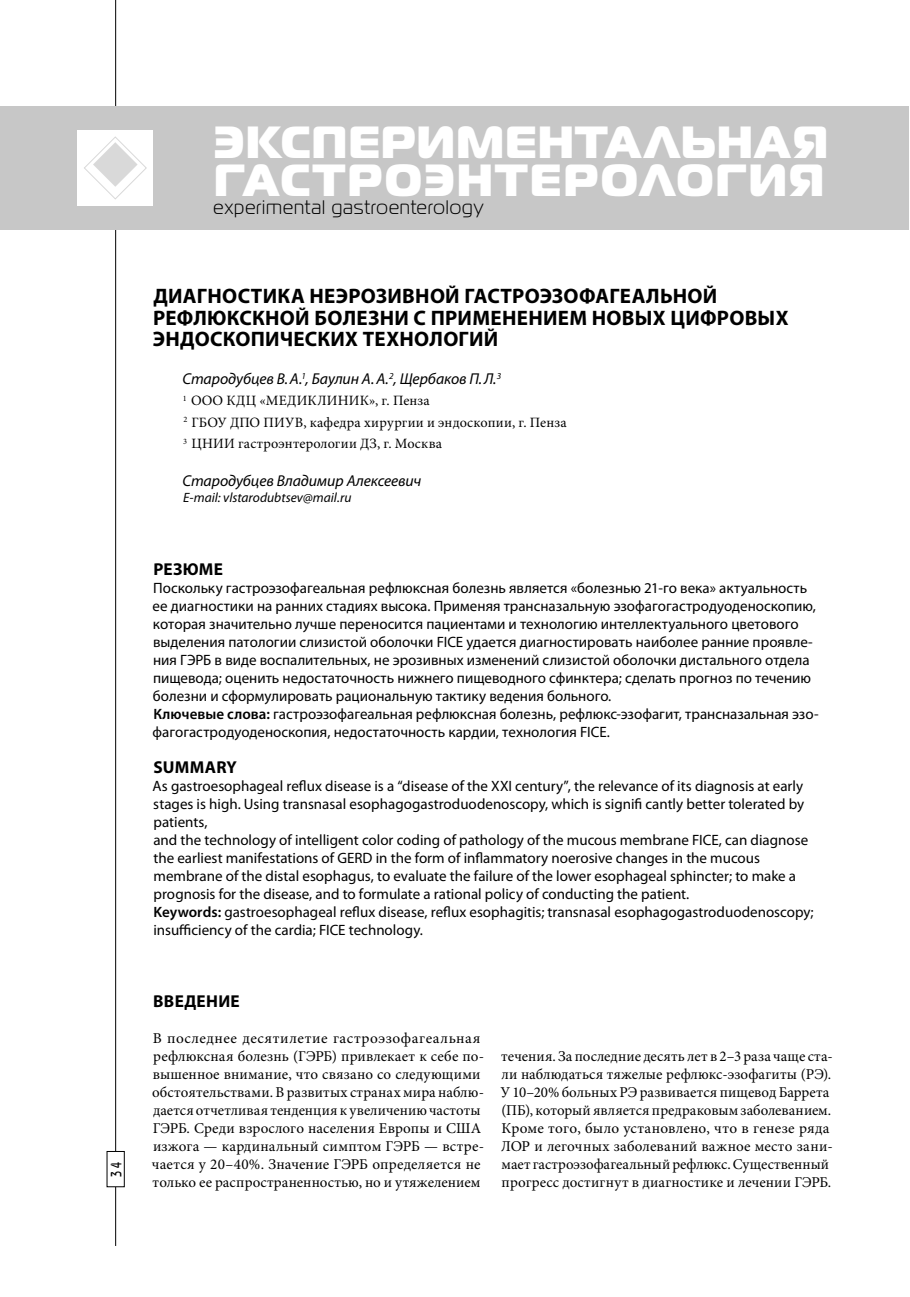
<style>
.page{position:relative;width:910px;height:1297px;background:#fff}
.page>*{position:absolute;margin:0;border:0;box-sizing:border-box;transform-origin:0 0}
.t1{font:45px/37.5px "Magistral Black C";letter-spacing:.035em;color:#fff}
.t2{font:700 21px/21.8px "Myriad Pro";letter-spacing:.01em;color:#000}
.t3{font:19.5px "Magistral C";letter-spacing:.05em;color:#000}
.t4{font:700 17.25px "Myriad Pro";letter-spacing:.015em;color:#000}
.t5{font:italic 15.75px "Myriad Pro";letter-spacing:-.005em;color:#000}
.t6{font:15px/18px "Myriad Pro";color:#000}
.t7{font:15px/18px "Minion Pro";letter-spacing:.01em;color:#000}
.t8{font:15px "Bauhaus Medium C";color:#000;scale:.72 1}
.t9{font:14.25px/21.5px "Minion Pro";letter-spacing:.015em;color:#000}
.t10{font:italic 13.5px "Myriad Pro";letter-spacing:.005em;color:#000}
.s1{font-weight:600}
</style>
<div class="page">
<hr style="left:115px;top:0;width:1px;height:1246px;background:#000">
<div style="left:0;top:106px;width:909px;height:124px;background:#c7c7c7"></div>
<div style="left:107px;top:1151px;width:17px;height:36px;background:#fff"></div>
<div style="left:107px;top:1151px;width:18px;height:36px;border:1px solid #000"></div>
<div style="left:78px;top:130px;width:75px;height:76px;background:#fff"></div>
<svg style="left:84px;top:136px;width:63px;height:64px"></svg>
<p class="t8" style="left:111px;top:1177px;width:23px;rotate:-90deg">3 4</p>
<p class="t1" style="left:214px;top:128px;width:616px">ЭКСПЕРИМЕНТАЛЬНАЯ<br>ГАСТРОЭНТЕРОЛОГИЯ</p>
<p class="t3" style="left:213px;top:200px;width:272px">experimental gastroenterology</p>
<p class="t2" style="left:153px;top:287px;width:637px">ДИАГНОСТИКА НЕЭРОЗИВНОЙ ГАСТРОЭЗОФАГЕАЛЬНОЙ<br>РЕФЛЮКСКНОЙ БОЛЕЗНИ С ПРИМЕНЕНИЕМ НОВЫХ ЦИФРОВЫХ<br>ЭНДОСКОПИЧЕСКИХ ТЕХНОЛОГИЙ</p>
<p class="t5" style="left:182px;top:373px;width:320px">Стародубцев В. А.<sup>1</sup>, Баулин А. А.<sup>2</sup>, Щербаков П. Л.<sup>3</sup></p>
<p class="t9" style="left:183px;top:391px;width:385px"><sup>1</sup> ООО КДЦ «МЕДИКЛИНИК», г. Пенза<br><sup>2</sup> ГБОУ ДПО ПИУВ, кафедра хирургии и эндоскопии, г. Пенза<br><sup>3</sup> ЦНИИ гастроэнтерологии ДЗ, г. Москва</p>
<p class="t5" style="left:182px;top:475px;width:240px">Стародубцев Владимир Алексеевич</p>
<p class="t10" style="left:183px;top:493px;width:170px">E-mail: vlstarodubtsev@mail.ru</p>
<p class="t4" style="left:153px;top:563px;width:71px">РЕЗЮМЕ</p>
<p class="t6" style="left:153px;top:580px;width:668px">Поскольку гастроэзофагеальная рефлюксная болезнь является «болезнью 21-го века» актуальность ее диагностики на ранних стадиях высока. Применяя трансназальную эзофагогастродуоденоскопию, которая значительно лучше переносится пациентами и технологию интеллектуального цветового выделения патологии слизистой оболочки FICE удается диагностировать наиболее ранние проявле&shy;ния ГЭРБ в виде воспалительных, не эрозивных изменений слизистой оболочки дистального отдела пищевода; оценить недостаточность нижнего пищеводного сфинктера; сделать прогноз по течению болезни и сформулировать рациональную тактику ведения больного.<br><span class="s1">Ключевые слова:</span> гастроэзофагеальная рефлюксная болезнь, рефлюкс-эзофагит, трансназальная эзо&shy;фагогастродуоденоскопия, недостаточность кардии, технология FICE.</p>
<p class="t4" style="left:153px;top:761px;width:85px">SUMMARY</p>
<p class="t6" style="left:153px;top:778px;width:663px">As gastroesophageal reflux disease is a “disease of the XXI century”, the relevance of its diagnosis at early stages is high. Using transnasal esophagogastroduodenoscopy, which is signifi cantly better tolerated by patients,<br>and the technology of intelligent color coding of pathology of the mucous membrane FICE, can diagnose the earliest manifestations of GERD in the form of inflammatory noerosive changes in the mucous membrane of the distal esophagus, to evaluate the failure of the lower esophageal sphincter; to make a prognosis for the disease, and to formulate a rational policy of conducting the patient.<br><span class="s1">Keywords:</span> gastroesophageal reflux disease, reflux esophagitis; transnasal esophagogastroduodenoscopy; insufficiency of the cardia; FICE technology.</p>
<p class="t4" style="left:153px;top:995px;width:88px">ВВЕДЕНИЕ</p>
<p class="t7" style="left:152px;top:1030px;width:334px">В последнее десятилетие гастроэзофагеальная рефлюксная болезнь (ГЭРБ) привлекает к себе по&shy;вышенное внимание, что связано со следующими обстоятельствами. В развитых странах мира наблю&shy;дается отчетливая тенденция к увеличению частоты ГЭРБ. Среди взрослого населения Европы и США изжога — кардинальный симптом ГЭРБ — встре&shy;чается у 20–40%. Значение ГЭРБ определяется не только ее распространенностью, но и утяжелением</p>
<p class="t7" style="left:500px;top:1048px;width:334px">течения. За последние десять лет в 2–3 раза чаще ста&shy;ли наблюдаться тяжелые рефлюкс-эзофагиты (РЭ).<br>У 10–20% больных РЭ развивается пищевод Баррета (ПБ), который является предраковым заболеванием.<br>Кроме того, было установлено, что в генезе ряда ЛОР и легочных заболеваний важное место зани&shy;мает гастроэзофагеальный рефлюкс. Существенный прогресс достигнут в диагностике и лечении ГЭРБ.</p>
</div>
